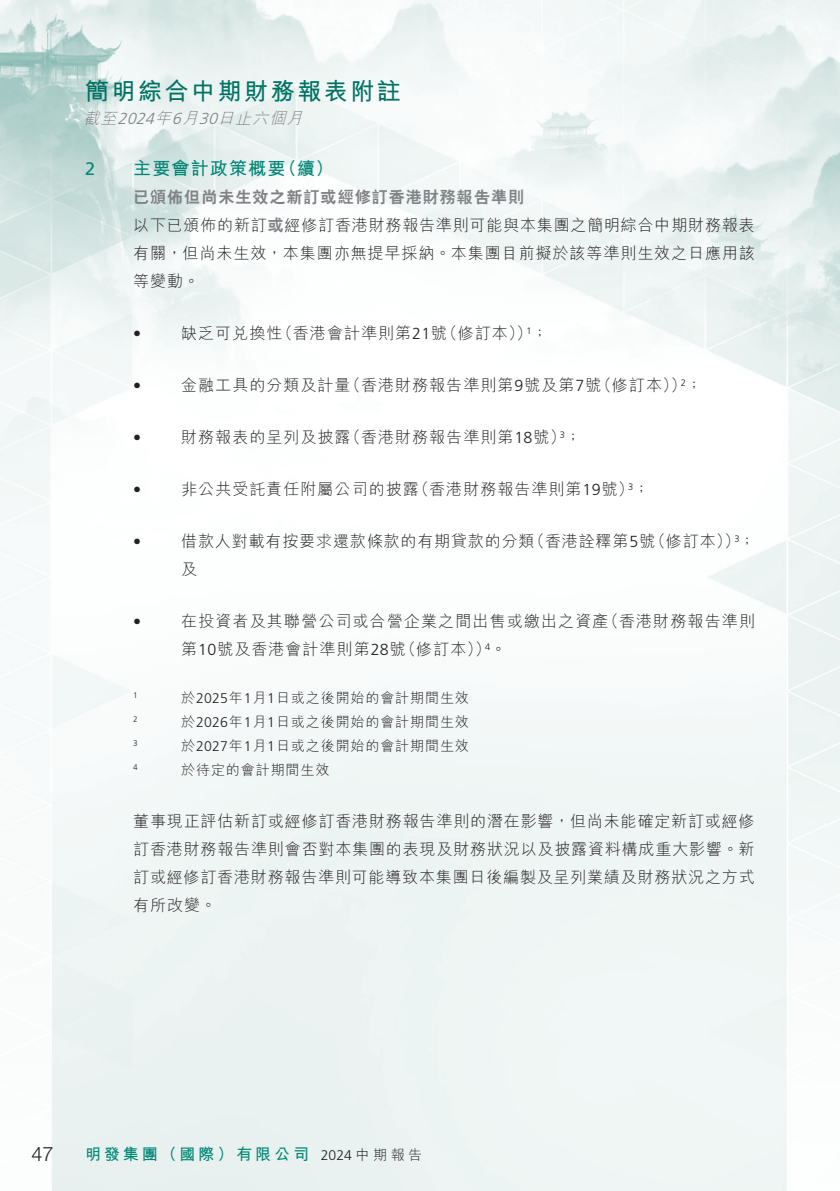
<style>
.page{position:relative;width:840px;height:1191px;background:#fff}
.page>*{position:absolute;margin:0;border:0;box-sizing:border-box;transform-origin:0 0}
.t1{font:700 24px "M Hei HK";letter-spacing:.105em;color:#007264}
.t2{font:300 20px "Helvetica Neue LT Std";color:#231f20}
._03_H1{font:700 18px "M Hei HK";letter-spacing:.065em;color:#008775}
._03_H1-2{font:18px "Frutiger LT Std";color:#008775}
._01_Body_Text{font:300 16px/28px "M Hei HK";letter-spacing:.065em;color:#231f20;text-align:justify}
._04___H2{font:800 16px "C Hei 2 HK";letter-spacing:.065em;color:#808285}
.t3{font:700 16px "M Hei HK";letter-spacing:.18em;color:#008775}
.t4{font:italic 300 16px "M Hei HK";color:#808285}
.t5{font:italic 300 16px "Frutiger LT Std";color:#808285}
._01_Body_Text-2{font:300 16px "Frutiger LT Std";color:#231f20}
._02_Note_Text{font:300 14px "M Hei HK";letter-spacing:.065em;color:#231f20}
.t6{font:300 14px "Frutiger LT Std";color:#231f20}
._01_Body_Text-3{font:300 9.4px "Frutiger LT Std";color:#231f20}
._02_Note_Text-2{font:300 8.2px "Frutiger LT Std";color:#231f20}
.s1{font-family:"C Hei 2 HK";font-weight:800;color:#808285}
.s2{font-family:"Frutiger LT Std"}
.s3{font-family:"M Hei HK"}
</style>
<div class="page">
<h1 class="t1" style="left:85px;top:74px;width:317px">簡明綜合中期財務報表附註</h1>
<p class="t4" style="left:218px;top:107px;width:91px">日止六個月</p>
<p class="t4" style="left:155px;top:107px;width:50px">年月</p>
<p class="t4" style="left:83px;top:107px;width:40px">截至</p>
<p class="t5" style="left:117px;top:109px;width:43px">2024</p>
<p class="t5" style="left:172px;top:109px;width:15px">6</p>
<p class="t5" style="left:199px;top:109px;width:24px">30</p>
<p class="_03_H1-2" style="left:85px;top:158px;width:12px">2</p>
<p class="_03_H1" style="left:133px;top:155px;width:154px">主要會計政策概要</p>
<p class="_03_H1" style="left:279px;top:155px;width:56px">（續(</p>
<p class="_04___H2" style="left:133px;top:186px;width:392px">已頒佈但尚未生效之新訂或經修訂香港財務報告準則</p>
<p class="_01_Body_Text" style="left:133px;top:210px;width:623px">以下已頒佈的新訂<span class="s1">或</span>經修訂香港財務報告準則可能與本集團之簡明綜合中期財務報表有關，但尚未生效，本集團亦無提早採納。本集團目前擬於該等準則生效之日應用該等變動。</p>
<p class="_01_Body_Text-3" style="left:526px;top:325px;width:7px">1</p>
<p class="_01_Body_Text" style="left:276px;top:318px;width:172px">（香港會計準則第<span class="s2">21</span>號</p>
<p class="_01_Body_Text" style="left:441px;top:318px;width:108px">（修訂本 (( ;</p>
<p class="_01_Body_Text" style="left:181px;top:318px;width:103px">缺乏可兌換性</p>
<p class="_01_Body_Text-2" style="left:133px;top:324px;width:9px">•</p>
<p class="_01_Body_Text-2" style="left:133px;top:376px;width:9px">•</p>
<p class="_01_Body_Text" style="left:344px;top:370px;width:258px">（香港財務報告準則第<span class="s2">9</span>號及第<span class="s2">7</span>號</p>
<p class="_01_Body_Text" style="left:595px;top:370px;width:108px">（修訂本 (( ;</p>
<p class="_01_Body_Text" style="left:181px;top:370px;width:171px">金融工具的分類及計量</p>
<p class="_01_Body_Text-3" style="left:680px;top:377px;width:7px">2</p>
<p class="_01_Body_Text-2" style="left:133px;top:428px;width:9px">•</p>
<p class="_01_Body_Text" style="left:344px;top:422px;width:238px">（香港財務報告準則第<span class="s2">18</span>號(;</p>
<p class="_01_Body_Text" style="left:181px;top:422px;width:171px">財務報表的呈列及披露</p>
<p class="_01_Body_Text-3" style="left:559px;top:429px;width:7px">3</p>
<p class="_01_Body_Text-2" style="left:133px;top:480px;width:9px">•</p>
<p class="_01_Body_Text" style="left:413px;top:474px;width:238px">（香港財務報告準則第<span class="s2">19</span>號(;</p>
<p class="_01_Body_Text" style="left:181px;top:474px;width:239px">非公共受託責任附屬公司的披露</p>
<p class="_01_Body_Text-3" style="left:627px;top:481px;width:7px">3</p>
<p class="_01_Body_Text-2" style="left:133px;top:532px;width:9px">•</p>
<p class="_01_Body_Text" style="left:181px;top:526px;width:354px">借款人對載有按要求還款條款的有期貸款的分類</p>
<p class="_01_Body_Text" style="left:528px;top:526px;width:128px">（香港詮釋第<span class="s2">5</span>號</p>
<p class="_01_Body_Text" style="left:649px;top:526px;width:107px">（修訂本 (( ;</p>
<p class="_01_Body_Text-3" style="left:734px;top:533px;width:7px">3</p>
<p class="_01_Body_Text" style="left:181px;top:554px;width:17px">及</p>
<p class="_01_Body_Text-2" style="left:133px;top:612px;width:9px">•</p>
<p class="_01_Body_Text" style="left:602px;top:606px;width:154px">（香港財務報告準則</p>
<p class="_01_Body_Text" style="left:181px;top:606px;width:428px">在投資者及其聯營公司或合營企業之間出售或繳出之資產</p>
<p class="_02_Note_Text-2" style="left:133px;top:691px;width:6px">1</p>
<p class="_01_Body_Text" style="left:400px;top:634px;width:108px">（修訂本 (( 。</p>
<p class="_01_Body_Text" style="left:181px;top:634px;width:226px">第<span class="s2">10</span>號及香港會計準則第<span class="s2">28</span>號</p>
<p class="_02_Note_Text" style="left:181px;top:688px;width:289px">於<span class="s2">2025</span>年<span class="s2">1</span>月<span class="s2">1</span>日或之後開始的會計期間生效</p>
<p class="_01_Body_Text-3" style="left:484px;top:641px;width:7px">4</p>
<p class="_02_Note_Text-2" style="left:133px;top:715px;width:6px">2</p>
<p class="_02_Note_Text" style="left:181px;top:712px;width:289px">於<span class="s2">2026</span>年<span class="s2">1</span>月<span class="s2">1</span>日或之後開始的會計期間生效</p>
<p class="_02_Note_Text-2" style="left:133px;top:739px;width:6px">3</p>
<p class="_02_Note_Text" style="left:181px;top:736px;width:289px">於<span class="s2">2027</span>年<span class="s2">1</span>月<span class="s2">1</span>日或之後開始的會計期間生效</p>
<p class="_02_Note_Text-2" style="left:133px;top:763px;width:6px">4</p>
<p class="_02_Note_Text" style="left:181px;top:760px;width:150px">於待定的會計期間生效</p>
<p class="_01_Body_Text" style="left:133px;top:806px;width:622px">董事現正評估新訂或經修訂香港財務報告準則的潛在影響，但尚未能確定新訂或經修訂香港財務報告準則會否對本集團的表現及財務狀況以及披露資料構成重大影響。新訂或經修訂香港財務報告準則可能導致本集團日後編製及呈列業績及財務狀況之方式有所改變。</p>
<p class="t2" style="left:31px;top:1141px;width:24px">47</p>
<p class="t3" style="left:85px;top:1142px;width:225px">明發集團（國際）有限公司</p>
<p class="t6" style="left:320px;top:1147px;width:103px">2024<span class="s3">中期報告</span></p>
</div>
